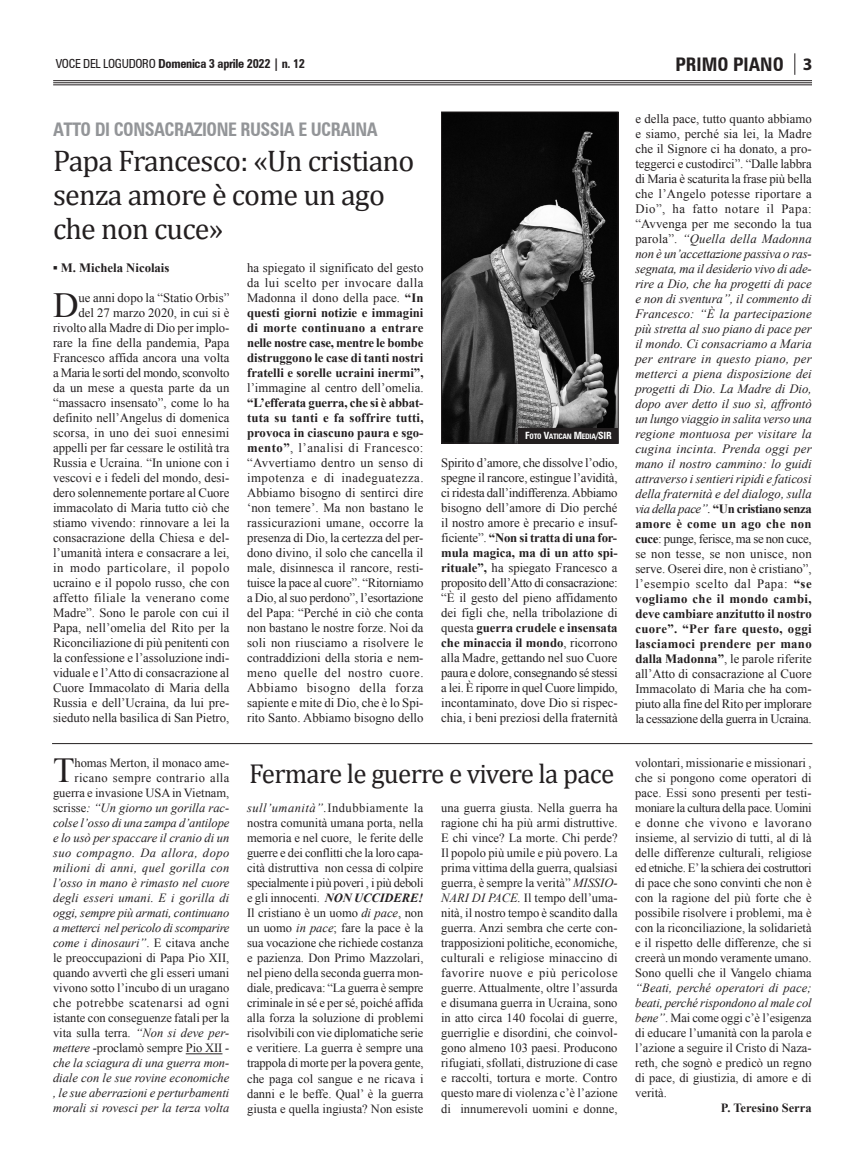
<style>
.page{position:relative;width:865px;height:1170px;background:#fff}
.page>*{position:absolute;margin:0;border:0;box-sizing:border-box;transform-origin:0 0}
.t1{font:35.38px "Times New Roman";color:#231f20}
.t2{font:35.12px "Times New Roman";color:#231f20}
.t3{font:30px/33.8px "Cambria";letter-spacing:-.025em;color:#231f20}
.t4{font:27.5px "Cambria";letter-spacing:-.025em;color:#231f20}
.t5{font:700 condensed 18.75px "Zurich BT";letter-spacing:-.025em;color:#939598;scale:.95 1}
.t6{font:700 condensed 18.75px "Zurich BT";color:#231f20}
.t7{font:700 17.5px "Myriad Pro";color:#231f20}
.t8{font:12.75px/15px "Times New Roman";color:#231f20;text-align:justify}
.t9{font:italic 12.75px/15px "Times New Roman";color:#231f20;text-align:justify}
.t10{font:700 12.75px "Times New Roman";color:#231f20}
.t11{font:12.5px/15px "Times New Roman";color:#231f20;text-align:justify}
.t12{font:italic 12.5px/15px "Times New Roman";color:#231f20;text-align:right}
.t13{font:700 condensed 12.5px "Zurich BT";letter-spacing:-.025em;color:#231f20}
.t14{font:700 12.5px "Times New Roman";color:#231f20}
.t15{font:700 condensed 7.5px "Zurich BT";letter-spacing:-.035em;color:#fff}
.s1{font-weight:400}
.s2{font-weight:700}
.s3{font-size:10px}
.s4{font-style:normal}
.s5{font-style:italic}
.s6{font-weight:700;font-style:italic}
.s7{font-weight:700;font-style:normal}
</style>
<div class="page">
<svg style="left:794px;top:53px;width:1px;height:22px"></svg>
<hr style="left:53px;top:80px;width:759px;height:1px;background:#231f20">
<hr style="left:53px;top:82px;width:759px;height:1px;background:#231f20">
<hr style="left:53px;top:84px;width:759px;height:1px;background:#231f20">
<img style="left:443px;top:114px;width:173px;height:327px">
<div style="left:441px;top:112px;width:177px;height:331px;border:1px solid #231f20"></div>
<hr style="left:186px;top:1053px;width:36px;height:1px;background:#231f20">
<hr style="left:52px;top:743px;width:760px;height:1px;background:#231f20">
<div style="left:518px;top:428px;width:100px;height:15px;background:#231f20"></div>
<p class="t13" style="left:56px;top:56px;width:251px"><span class="s1">VOCE DEL LOGUDORO</span> Domenica 3 aprile 2022 | n. 12</p>
<p class="t6" style="left:675px;top:53px;width:110px">PRIMO PIANO</p>
<p class="t7" style="left:803px;top:53px;width:11px">3</p>
<p class="t5" style="left:53px;top:118px;width:343px">ATTO DI CONSACRAZIONE RUSSIA E UCRAINA</p>
<p class="t3" style="left:53px;top:143px;width:363px">Papa Francesco: «Un cristiano senza amore è come un ago</p>
<p class="t3" style="left:53px;top:211px;width:172px">che non cuce»</p>
<p class="t10" style="left:53px;top:260px;width:118px">▪ M. Michela Nicolais</p>
<p class="t1" style="left:53px;top:285px;width:27px">D</p>
<p class="t8" style="left:53px;top:290px;width:178px;text-align:right">ue anni dopo la “Statio Orbis”<br>del 27 marzo 2020, in cui si è rivolto alla Madre di Dio per implo&shy;rare la fine della pandemia, Papa Francesco affida ancora una volta a Maria le sorti del mondo, sconvolto da un mese a questa parte da un “massacro insensato”, come lo ha definito nell’Angelus di domenica scorsa, in uno dei suoi ennesimi appelli per far cessare le ostilità tra Russia e Ucraina. “In unione con i vescovi e i fedeli del mondo, desi&shy;dero solennemente portare al Cuore immacolato di Maria tutto ciò che stiamo vivendo: rinnovare a lei la consacrazione della Chiesa e del&shy;l’umanità intera e consacrare a lei, in modo particolare, il popolo ucraino e il popolo russo, che con affetto filiale la venerano come Madre”. Sono le parole con cui il Papa, nell’omelia del Rito per la Riconciliazione di più penitenti con la confessione e l’assoluzione indi&shy;viduale e l’Atto di consacrazione al Cuore Immacolato di Maria della Russia e dell’Ucraina, da lui pre&shy;sieduto nella basilica di San Pietro,</p>
<p class="t8" style="left:247px;top:260px;width:178px">ha spiegato il significato del gesto da lui scelto per invocare dalla Madonna il dono della pace. <span class="s2">“In questi giorni notizie e immagini di morte continuano a entrare nelle nostre case, mentre le bombe distruggono le case di tanti nostri fratelli e sorelle ucraini inermi”, </span>l’immagine al centro dell’omelia. <span class="s2">“L’efferata guerra, che si è abbat&shy;tuta su tanti e fa soffrire tutti, provoca in ciascuno paura e sgo&shy;mento”</span>, l’analisi di Francesco: “Avvertiamo dentro un senso di impotenza e di inadeguatezza.<br>Abbiamo bisogno di sentirci dire ‘non temere’. Ma non bastano le rassicurazioni umane, occorre la presenza di Dio, la certezza del per&shy;dono divino, il solo che cancella il male, disinnesca il rancore, resti&shy;tuisce la pace al cuore”. “Ritorniamo a Dio, al suo perdono”, l’esortazione del Papa: “Perché in ciò che conta non bastano le nostre forze. Noi da soli non riusciamo a risolvere le contraddizioni della storia e nem&shy;meno quelle del nostro cuore.<br>Abbiamo bisogno della forza sapiente e mite di Dio, che è lo Spi&shy;rito Santo. Abbiamo bisogno dello</p>
<p class="t15" style="left:525px;top:432px;width:88px"><span class="s3">F</span>OTO <span class="s3">V</span>ATICAN <span class="s3">M</span>EDIA<span class="s3">/SIR</span></p>
<p class="t8" style="left:441px;top:455px;width:178px">Spirito d’amore, che dissolve l’odio, spegne il rancore, estingue l’avidità, ci ridesta dall’indifferenza. Abbiamo bisogno dell’amore di Dio perché il nostro amore è precario e insuf&shy;ficiente”. <span class="s2">“Non si tratta di una for&shy;mula magica, ma di un atto spi&shy;rituale”,</span> ha spiegato Francesco a proposito dell’Atto di consacrazione: “È il gesto del pieno affidamento dei figli che, nella tribolazione di questa <span class="s2">guerra crudele e insensata che minaccia il mondo</span>, ricorrono alla Madre, gettando nel suo Cuore paura e dolore, consegnando sé stessi a lei. È riporre in quel Cuore limpido, incontaminato, dove Dio si rispec&shy;chia, i beni preziosi della fraternità</p>
<p class="t12" style="left:53px;top:755px;width:178px"><span class="s4">homas Merton, il monaco ame&shy;ricano sempre contrario alla guerra e invasione USA in Vietnam, scrisse</span>: “Un giorno un gorilla rac&shy;colse l’osso di una zampa d’antilope e lo usò per spaccare il cranio di un suo compagno. Da allora, dopo milioni di anni, quel gorilla con l’osso in mano è rimasto nel cuore degli esseri umani. E i gorilla di oggi, sempre più armati, continuano a metterci nel pericolo di scomparire come i dinosauri”<span class="s4">. E citava anche le preoccupazioni di Papa Pio XII, quando avvertì che gli esseri umani vivono sotto l’incubo di un uragano che potrebbe scatenarsi ad ogni istante con conseguenze fatali per la vita sulla terra.</span> “Non si deve per&shy;mettere -<span class="s4">proclamò sempre Pio XII</span> - che la sciagura di una guerra mon&shy;diale con le sue rovine economiche , le sue aberrazioni e perturbamenti morali si rovesci per la terza volta</p>
<p class="t2" style="left:53px;top:751px;width:23px">T</p>
<p class="t4" style="left:249px;top:756px;width:366px">Fermare le guerre e vivere la pace</p>
<p class="t11" style="left:247px;top:800px;width:178px"><span class="s5">sull’umanità”.</span>Indubbiamente la nostra comunità umana porta, nella memoria e nel cuore, le ferite delle guerre e dei conflitti che la loro capa&shy;cità distruttiva non cessa di colpire specialmente i più poveri , i più deboli e gli innocenti. <span class="s6">NON UCCIDERE!<br></span>Il cristiano è un uomo <span class="s5">di pace</span>, non un uomo <span class="s5">in pace</span>; fare la pace è la sua vocazione che richiede costanza e pazienza. Don Primo Mazzolari, nel pieno della seconda guerra mon&shy;diale, predicava: “La guerra è sempre criminale in sé e per sé, poiché affida alla forza la soluzione di problemi risolvibili con vie diplomatiche serie e veritiere. La guerra è sempre una trappola di morte per la povera gente, che paga col sangue e ne ricava i danni e le beffe. Qual’ è la guerra giusta e quella ingiusta? Non esiste</p>
<p class="t11" style="left:441px;top:800px;width:178px">una guerra giusta. Nella guerra ha ragione chi ha più armi distruttive.<br>E chi vince? La morte. Chi perde?<br>Il popolo più umile e più povero. La prima vittima della guerra, qualsiasi guerra, è sempre la verità” <span class="s5">MISSIO-NARI DI PACE.</span> Il tempo dell’uma&shy;nità, il nostro tempo è scandito dalla guerra. Anzi sembra che certe con&shy;trapposizioni politiche, economiche, culturali e religiose minaccino di favorire nuove e più pericolose guerre. Attualmente, oltre l’assurda e disumana guerra in Ucraina, sono in atto circa 140 focolai di guerre, guerriglie e disordini, che coinvol&shy;gono almeno 103 paesi. Producono rifugiati, sfollati, distruzione di case e raccolti, tortura e morte. Contro questo mare di violenza c’è l’azione di innumerevoli uomini e donne,</p>
<p class="t9" style="left:635px;top:111px;width:178px"><span class="s4">e della pace, tutto quanto abbiamo e siamo, perché sia lei, la Madre che il Signore ci ha donato, a pro&shy;teggerci e custodirci”. “Dalle labbra di Maria è scaturita la frase più bella che l’Angelo potesse riportare a Dio”, ha fatto notare il Papa: “Avvenga per me secondo la tua parola”.</span> “Quella della Madonna non è un’accettazione passiva o ras&shy;segnata, ma il desiderio vivo di ade&shy;rire a Dio, che ha progetti di pace e non di sventura”, il commento di Francesco: “È la partecipazione più stretta al suo piano di pace per il mondo. Ci consacriamo a Maria per entrare in questo piano, per metterci a piena disposizione dei progetti di Dio. La Madre di Dio, dopo aver detto il suo sì, affrontò un lungo viaggio in salita verso una regione montuosa per visitare la cugina incinta. Prenda oggi per mano il nostro cammino: lo guidi attraverso i sentieri ripidi e faticosi della fraternità e del dialogo, sulla via della pace”. <span class="s7">“Un cristiano senza amore è come un ago che non cuce</span><span class="s4">: punge, ferisce, ma se non cuce, se non tesse, se non unisce, non serve. Oserei dire, non è cristiano”, l’esempio scelto dal Papa:</span> <span class="s7">“se vogliamo che il mondo cambi, deve cambiare anzitutto il nostro cuore”. “Per fare questo, oggi lasciamoci prendere per mano dalla Madonna”</span><span class="s4">, le parole riferite all’Atto di consacrazione al Cuore Immacolato di Maria che ha com&shy;piuto alla fine del Rito per implorare la cessazione della guerra in Ucraina.</span></p>
<p class="t11" style="left:635px;top:755px;width:178px">volontari, missionarie e missionari , che si pongono come operatori di pace. Essi sono presenti per testi&shy;moniare la cultura della pace. Uomini e donne che vivono e lavorano insieme, al servizio di tutti, al di là delle differenze culturali, religiose ed etniche. E’ la schiera dei costruttori di pace che sono convinti che non è con la ragione del più forte che è possibile risolvere i problemi, ma è con la riconciliazione, la solidarietà e il rispetto delle differenze, che si creerà un mondo veramente umano.<br>Sono quelli che il Vangelo chiama <span class="s5">“Beati, perché operatori di pace; beati, perché rispondono al male col bene”</span>. Mai come oggi c’è l’esigenza di educare l’umanità con la parola e l’azione a seguire il Cristo di Naza&shy;reth, che sognò e predicò un regno di pace, di giustizia, di amore e di verità.</p>
<p class="t14" style="left:721px;top:1101px;width:92px">P. Teresino Serra</p>
</div>
